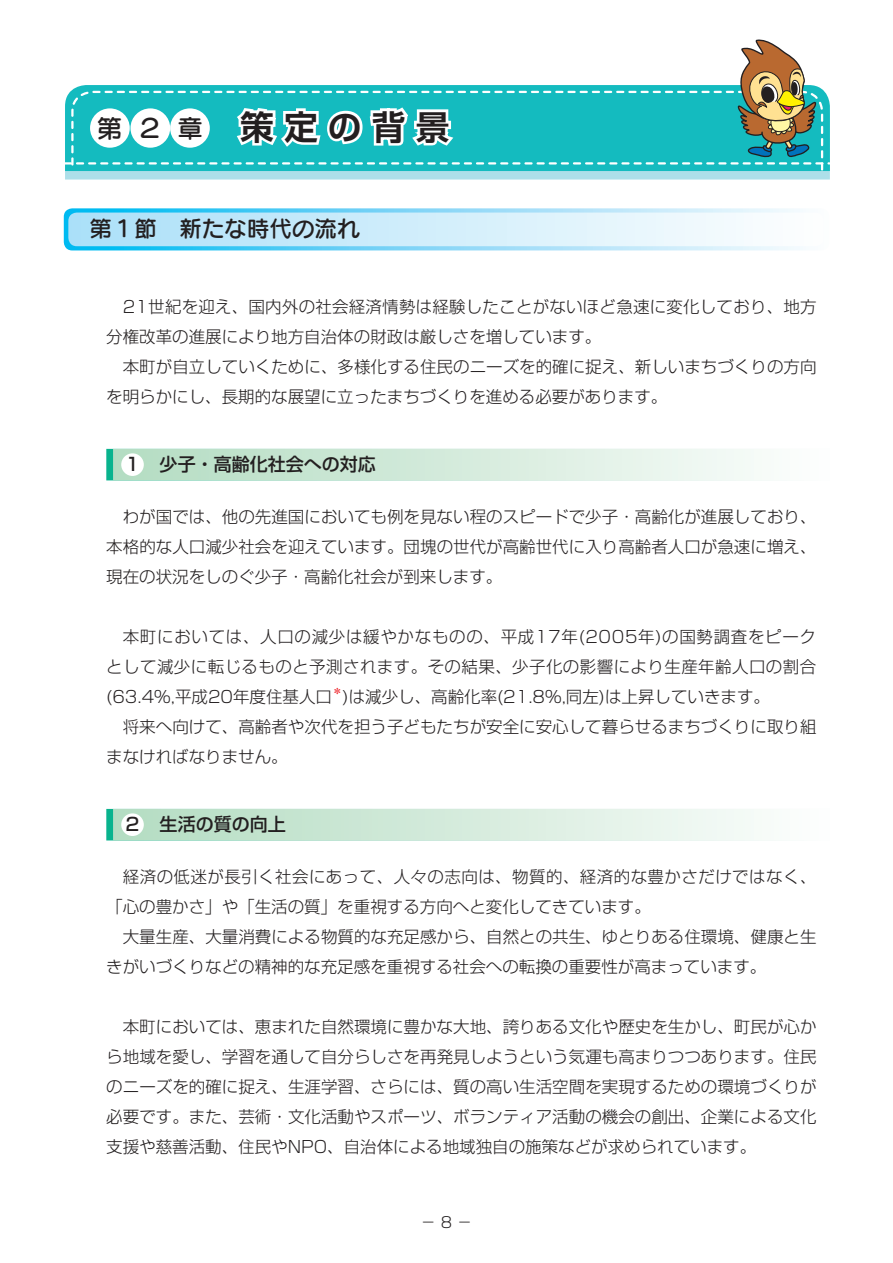
<style>
.page{position:relative;width:893px;height:1263px;background:#fff}
.page>*{position:absolute;margin:0;border:0;box-sizing:border-box;transform-origin:0 0}
.t1{font:700 33.75px "Shin Go Pro De";letter-spacing:.3em;color:#231f20}
.t2{font:22.5px "Seurat Pro DB";color:#231f20}
.t3{font:500 18px "Shin Go Pro";color:#231f20}
.t4{font:300 16.5px/30px "Shin Go Pro";color:#231f20}
.t5{font:300 16.5px/30px "Shin Go Pro";letter-spacing:.025em;color:#231f20}
.t6{font:300 15px "Shin Go Pro";color:#231f20}
.t7{font:300 10.5px "Shin Go Pro";color:#ee1d23}
.s1{font-family:"Seurat Pro DB";font-weight:400;font-size:25.5px}
</style>
<div class="page">
<svg style="left:65px;top:171px;width:765px;height:9px;background:#b1e0ea"></svg>
<svg style="left:70px;top:166px;width:754px;height:6px;background:#2dc0c5"></svg>
<svg style="left:64px;top:208px;width:739px;height:42px;background:#c2e9fa"></svg>
<div style="left:113px;top:449px;width:716px;height:31px;background:linear-gradient(to right,#b3dcc1,#fcfdfc)"></div>
<div style="left:121px;top:453px;width:23px;height:23px;background:#fff;border-radius:50%"></div>
<div style="left:113px;top:809px;width:716px;height:31px;background:linear-gradient(to right,#b3dcc1,#fcfdfc)"></div>
<div style="left:121px;top:813px;width:23px;height:23px;background:#fff;border-radius:50%"></div>
<svg style="left:65px;top:40px;width:765px;height:126px"></svg>
<h1 class="t1" style="left:97px;top:99px;width:354px"><span class="s1">第２章</span> 策定の背景</h1>
<h2 class="t2" style="left:90px;top:214px;width:272px">第１節　新たな時代の流れ</h2>
<p class="t4" style="left:106px;top:290px;width:712px;text-indent:16px">21世紀を迎え、国内外の社会経済情勢は経験したことがないほど急速に変化しており、地方分権改革の進展により地方自治体の財政は厳しさを増しています。</p>
<p class="t4" style="left:106px;top:350px;width:712px;text-indent:16px">本町が自立していくために、多様化する住民のニーズを的確に捉え、新しいまちづくりの方向を明らかにし、長期的な展望に立ったまちづくりを進める必要があります。</p>
<p class="t3" style="left:124px;top:450px;width:254px">１　少子・高齢化社会への対応</p>
<p class="t4" style="left:106px;top:500px;width:712px;text-align:justify;text-indent:16px">わが国では、他の先進国においても例を見ない程のスピードで少子・高齢化が進展しており、本格的な人口減少社会を迎えています。団塊の世代が高齢世代に入り高齢者人口が急速に増え、現在の状況をしのぐ少子・高齢化社会が到来します。</p>
<p class="t4" style="left:106px;top:620px;width:711px;text-align:justify;text-indent:16px">本町においては、人口の減少は緩やかなものの、平成17年(2005年)の国勢調査をピークとして減少に転じるものと予測されます。その結果、少子化の影響により生産年齢人口の割合(63.4%,平成20年度住基人口</p>
<p class="t7" style="left:332px;top:682px;width:12px">＊</p>
<p class="t4" style="left:343px;top:680px;width:429px">)は減少し、高齢化率(21.8%,同左)は上昇していきます。</p>
<p class="t4" style="left:123px;top:710px;width:695px">将来へ向けて、高齢者や次代を担う子どもたちが安全に安心して暮らせるまちづくりに取り組</p>
<p class="t4" style="left:106px;top:740px;width:183px">まなければなりません。</p>
<p class="t3" style="left:124px;top:810px;width:164px">２　生活の質の向上</p>
<p class="t5" style="left:106px;top:860px;width:712px;text-indent:16px">経済の低迷が長引く社会にあって、人々の志向は、物質的、経済的な豊かさだけではなく、「心の豊かさ」や「生活の質」を重視する方向へと変化してきています。</p>
<p class="t4" style="left:106px;top:920px;width:712px;text-indent:16px">大量生産、大量消費による物質的な充足感から、自然との共生、ゆとりある住環境、健康と生きがいづくりなどの精神的な充足感を重視する社会への転換の重要性が高まっています。</p>
<p class="t4" style="left:106px;top:1010px;width:712px;text-align:justify;text-indent:16px">本町においては、恵まれた自然環境に豊かな大地、誇りある文化や歴史を生かし、町民が心から地域を愛し、学習を通して自分らしさを再発見しようという気運も高まりつつあります。住民のニーズを的確に捉え、生涯学習、さらには、質の高い生活空間を実現するための環境づくりが必要です。また、芸術・文化活動やスポーツ、ボランティア活動の機会の創出、企業による文化支援や慈善活動、住民やNPO、自治体による地域独自の施策などが求められています。</p>
<p class="t6" style="left:421px;top:1210px;width:53px">－ 8 －</p>
</div>
